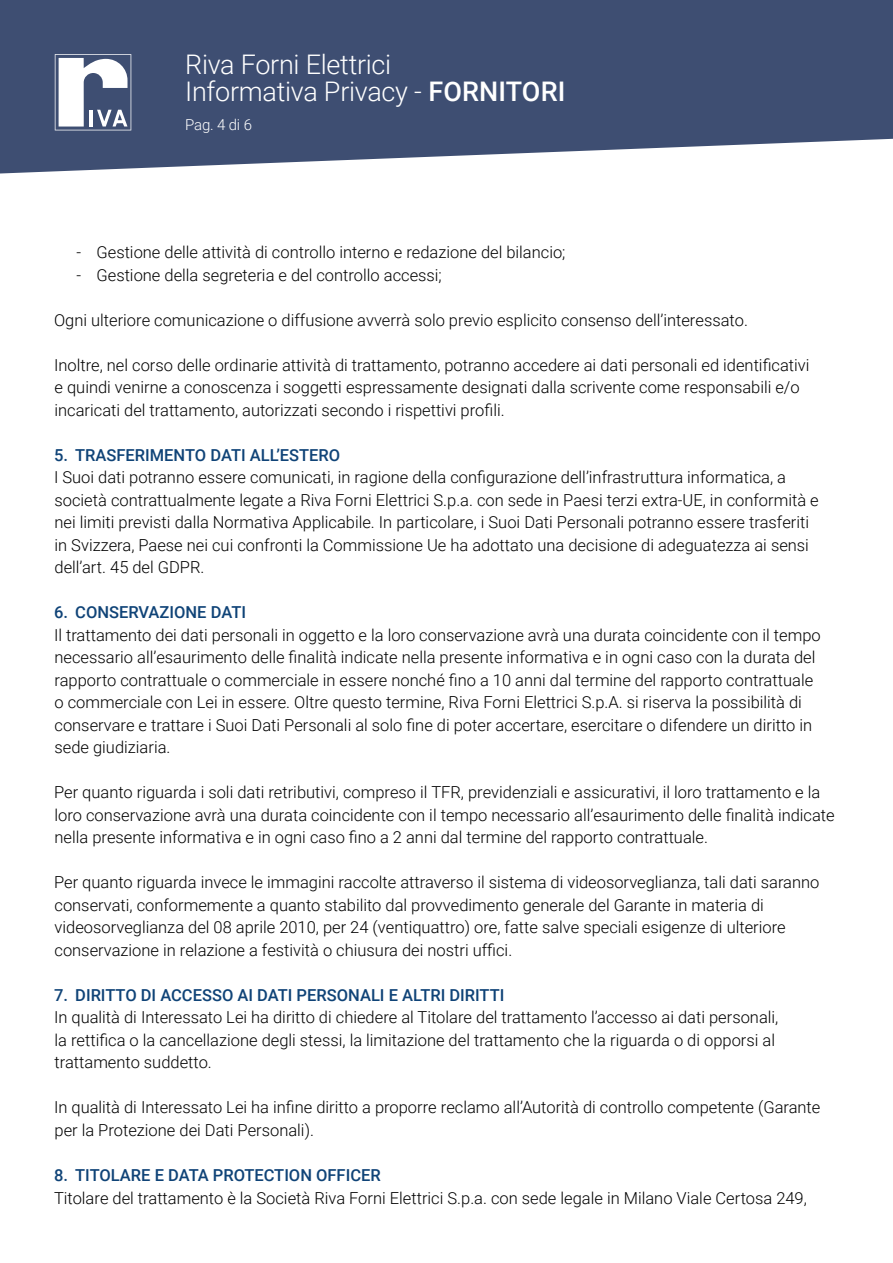
<style>
.page{position:relative;width:893px;height:1263px;background:#fff}
.page>*{position:absolute;margin:0;border:0;box-sizing:border-box;transform-origin:0 0}
.t1{font:300 27px/27px "Roboto";letter-spacing:-.01em;color:#fff}
.t2{font:300 16.5px/22.5px "Roboto";color:#000}
.t3{font:500 16.5px "Roboto";color:#0f4377}
.t4{font:300 15px "Roboto";color:#fff}
.s1{font-weight:500}
</style>
<div class="page">
<svg style="left:0;top:0;width:893px;height:173px;fill:#3e4e72"></svg>
<svg style="left:55px;top:54px;width:76px;height:76px"></svg>
<h1 class="t1" style="left:185px;top:50px;width:382px">Riva Forni Elettrici<br>Informativa Privacy - <span class="s1">FORNITORI</span></h1>
<p class="t4" style="left:185px;top:115px;width:68px">Pag. 4 di 6</p>
<p class="t2" style="left:77px;top:241px;width:490px">- Gestione delle attività di controllo interno e redazione del bilancio;</p>
<p class="t2" style="left:77px;top:263px;width:367px">- Gestione della segreteria e del controllo accessi;</p>
<p class="t2" style="left:54px;top:308px;width:695px">Ogni ulteriore comunicazione o diffusione avverrà solo previo esplicito consenso dell’interessato.</p>
<p class="t2" style="left:54px;top:353px;width:757px">Inoltre, nel corso delle ordinarie attività di trattamento, potranno accedere ai dati personali ed identificativi e quindi venirne a conoscenza i soggetti espressamente designati dalla scrivente come responsabili e/o incaricati del trattamento, autorizzati secondo i rispettivi profili.</p>
<p class="t3" style="left:54px;top:443px;width:288px">5. TRASFERIMENTO DATI ALL’ESTERO</p>
<p class="t2" style="left:54px;top:466px;width:766px">I Suoi dati potranno essere comunicati, in ragione della configurazione dell’infrastruttura informatica, a società contrattualmente legate a Riva Forni Elettrici S.p.a. con sede in Paesi terzi extra-UE, in conformità e nei limiti previsti dalla Normativa Applicabile. In particolare, i Suoi Dati Personali potranno essere trasferiti in Svizzera, Paese nei cui confronti la Commissione Ue ha adottato una decisione di adeguatezza ai sensi dell’art. 45 del GDPR.</p>
<p class="t3" style="left:54px;top:601px;width:194px">6. CONSERVAZIONE DATI</p>
<p class="t2" style="left:54px;top:623px;width:768px">Il trattamento dei dati personali in oggetto e la loro conservazione avrà una durata coincidente con il tempo necessario all’esaurimento delle finalità indicate nella presente informativa e in ogni caso con la durata del rapporto contrattuale o commerciale in essere nonché fino a 10 anni dal termine del rapporto contrattuale o commerciale con Lei in essere. Oltre questo termine, Riva Forni Elettrici S.p.A. si riserva la possibilità di conservare e trattare i Suoi Dati Personali al solo fine di poter accertare, esercitare o difendere un diritto in sede giudiziaria.</p>
<p class="t2" style="left:54px;top:781px;width:782px">Per quanto riguarda i soli dati retributivi, compreso il TFR, previdenziali e assicurativi, il loro trattamento e la loro conservazione avrà una durata coincidente con il tempo necessario all’esaurimento delle finalità indicate nella presente informativa e in ogni caso fino a 2 anni dal termine del rapporto contrattuale.</p>
<p class="t2" style="left:54px;top:871px;width:767px">Per quanto riguarda invece le immagini raccolte attraverso il sistema di videosorveglianza, tali dati saranno conservati, conformemente a quanto stabilito dal provvedimento generale del Garante in materia di videosorveglianza del 08 aprile 2010, per 24 (ventiquattro) ore, fatte salve speciali esigenze di ulteriore conservazione in relazione a festività o chiusura dei nostri uffici.</p>
<p class="t3" style="left:54px;top:983px;width:452px">7. DIRITTO DI ACCESSO AI DATI PERSONALI E ALTRI DIRITTI</p>
<p class="t2" style="left:54px;top:1006px;width:726px">In qualità di Interessato Lei ha diritto di chiedere al Titolare del trattamento l’accesso ai dati personali, la rettifica o la cancellazione degli stessi, la limitazione del trattamento che la riguarda o di opporsi al trattamento suddetto.</p>
<p class="t2" style="left:54px;top:1096px;width:768px">In qualità di Interessato Lei ha infine diritto a proporre reclamo all’Autorità di controllo competente (Garante per la Protezione dei Dati Personali).</p>
<p class="t3" style="left:54px;top:1163px;width:328px">8. TITOLARE E DATA PROTECTION OFFICER</p>
<p class="t2" style="left:54px;top:1186px;width:754px">Titolare del trattamento è la Società Riva Forni Elettrici S.p.a. con sede legale in Milano Viale Certosa 249,</p>
</div>
